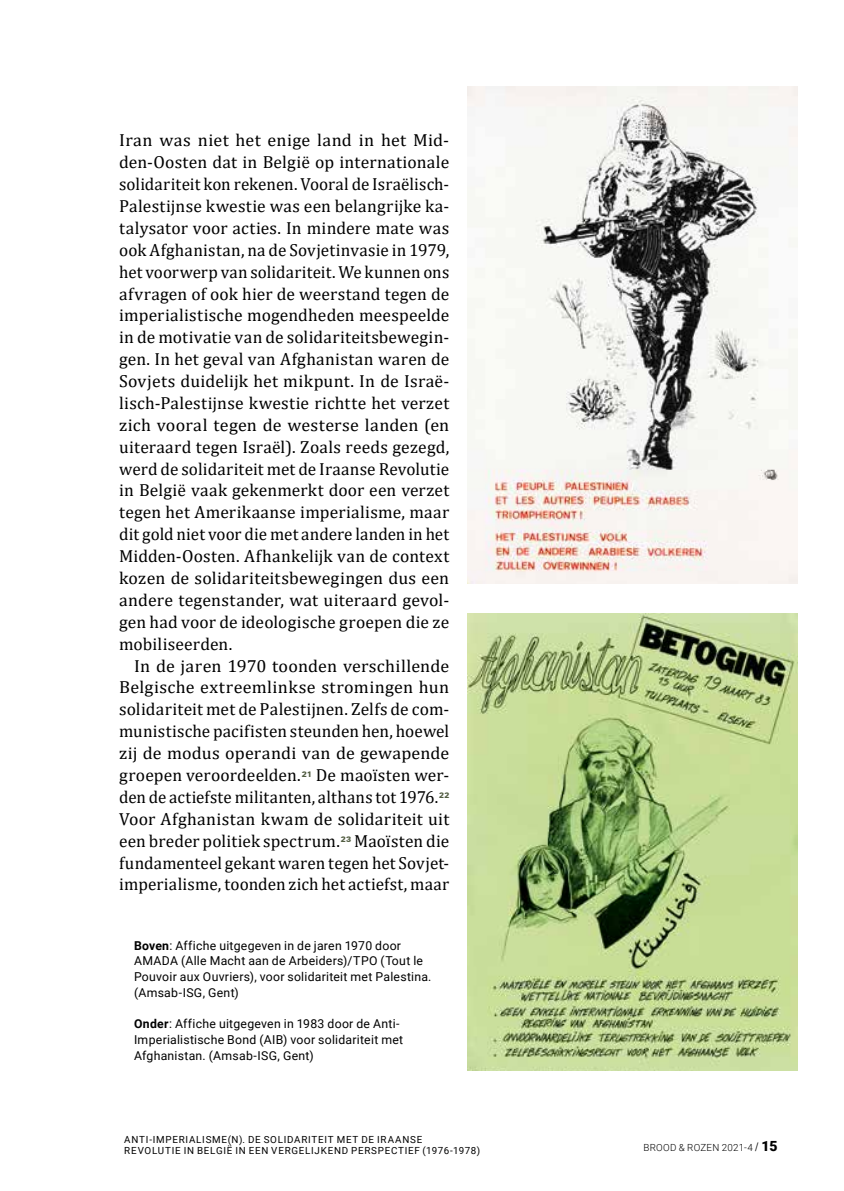
<style>
.page{position:relative;width:844px;height:1191px;background:#fff}
.page>*{position:absolute;margin:0;border:0;box-sizing:border-box;transform-origin:0 0}
.t1{font:17.5px/21.9px "Cambria";letter-spacing:.01em;color:#000}
.t2{font:12.25px/15.8px "Roboto";letter-spacing:.02em;color:#000}
.t3{font:9.8px/11.7px "Roboto";letter-spacing:.075em;color:#000}
.t4{font:300 9.8px "Roboto";letter-spacing:.025em;color:#000}
.t5{font:900 7.7px "Zurich BT";color:#525d42}
.s1{font-weight:700}
.s2{font-family:"Swiss 721 BT";font-weight:700;font-style:italic;font-size:10.5px}
.s3{font-weight:900;font-size:14px}
</style>
<div class="page">
<img style="left:467px;top:87px;width:330px;height:496px">
<img style="left:467px;top:613px;width:330px;height:457px">
<p class="t1" style="left:119px;top:129px;width:331px">Iran was niet het enige land in het Mid-</p>
<p class="t1" style="left:119px;top:151px;width:331px">den-Oosten dat in België op internationale</p>
<p class="t1" style="left:119px;top:173px;width:331px">solidariteit kon rekenen. Vooral de Israëlisch-</p>
<p class="t1" style="left:119px;top:195px;width:331px">Palestijnse kwestie was een belangrijke ka-</p>
<p class="t1" style="left:119px;top:217px;width:331px">talysator voor acties. In mindere mate was</p>
<p class="t1" style="left:119px;top:239px;width:331px">ook Afghanistan, na de Sovjetinvasie in 1979,</p>
<p class="t1" style="left:119px;top:261px;width:331px">het voorwerp van solidariteit. We kunnen ons</p>
<p class="t1" style="left:119px;top:282px;width:331px">afvragen of ook hier de weerstand tegen de</p>
<p class="t1" style="left:119px;top:304px;width:331px">imperialistische mogendheden meespeelde</p>
<p class="t1" style="left:119px;top:326px;width:331px">in de motivatie van de solidariteitsbewegin-</p>
<p class="t1" style="left:119px;top:348px;width:331px">gen. In het geval van Afghanistan waren de</p>
<p class="t1" style="left:119px;top:370px;width:331px">Sovjets duidelijk het mikpunt. In de Israë-</p>
<p class="t1" style="left:119px;top:392px;width:331px">lisch-Palestijnse kwestie richtte het verzet</p>
<p class="t1" style="left:119px;top:414px;width:331px">zich vooral tegen de westerse landen (en</p>
<p class="t1" style="left:119px;top:436px;width:331px">uiteraard tegen Israël). Zoals reeds gezegd,</p>
<p class="t1" style="left:119px;top:457px;width:331px">werd de solidariteit met de Iraanse Revolutie</p>
<p class="t1" style="left:119px;top:479px;width:331px">in België vaak gekenmerkt door een verzet</p>
<p class="t1" style="left:119px;top:501px;width:331px">tegen het Amerikaanse imperialisme, maar</p>
<p class="t1" style="left:119px;top:523px;width:331px">dit gold niet voor die met andere landen in het</p>
<p class="t1" style="left:119px;top:545px;width:331px">Midden-Oosten. Afhankelijk van de context</p>
<p class="t1" style="left:119px;top:567px;width:331px">kozen de solidariteitsbewegingen dus een</p>
<p class="t1" style="left:119px;top:589px;width:331px">andere tegenstander, wat uiteraard gevol-</p>
<p class="t1" style="left:119px;top:611px;width:331px">gen had voor de ideologische groepen die ze</p>
<p class="t1" style="left:119px;top:632px;width:115px">mobiliseerden.</p>
<p class="t1" style="left:134px;top:654px;width:316px">In de jaren 1970 toonden verschillende</p>
<p class="t1" style="left:119px;top:676px;width:331px">Belgische extreemlinkse stromingen hun</p>
<p class="t1" style="left:119px;top:698px;width:331px">solidariteit met de Palestijnen. Zelfs de com-</p>
<p class="t1" style="left:119px;top:720px;width:331px">munistische pacifisten steunden hen, hoewel</p>
<p class="t1" style="left:119px;top:742px;width:331px">zij de modus operandi van de gewapende</p>
<p class="t1" style="left:119px;top:764px;width:183px">groepen veroordeelden.</p>
<p class="t5" style="left:302px;top:769px;width:12px">21</p>
<p class="t1" style="left:119px;top:764px;width:331px;text-indent:197px">De maoïsten wer&shy;den de actiefste militanten, althans tot 1976.</p>
<p class="t5" style="left:439px;top:791px;width:12px">22</p>
<p class="t1" style="left:119px;top:807px;width:331px">Voor Afghanistan kwam de solidariteit uit een breder politiek spectrum.</p>
<p class="t1" style="left:119px;top:829px;width:331px;text-align:justify;text-indent:235px">Maoïsten die fundamenteel gekant waren tegen het Sovjet&shy;imperialisme, toonden zich het actiefst, maar</p>
<p class="t5" style="left:341px;top:834px;width:12px">23</p>
<p class="t2" style="left:134px;top:937px;width:299px"><span class="s1">Boven</span>: Affiche uitgegeven in de jaren 1970 door AMADA (Alle Macht aan de Arbeiders)/TPO (Tout le Pouvoir aux Ouvriers), voor solidariteit met Palestina. (Amsab-ISG, Gent)</p>
<p class="t2" style="left:134px;top:1015px;width:271px"><span class="s1">Onder</span>: Affiche uitgegeven in 1983 door de Anti-<br>Imperialistische Bond (AIB) voor solidariteit met<br>Afghanistan. (Amsab-ISG, Gent)</p>
<p class="t3" style="left:124px;top:1132px;width:357px">ANTI-IMPERIALISME(N). DE SOLIDARITEIT MET DE IRAANSE<br>REVOLUTIE IN BELGIË IN EEN VERGELIJKEND PERSPECTIEF (1976-1978)</p>
<p class="t4" style="left:643px;top:1140px;width:135px">BROOD &amp; ROZEN 2021-4 <span class="s2">/</span> <span class="s3">15</span></p>
</div>
